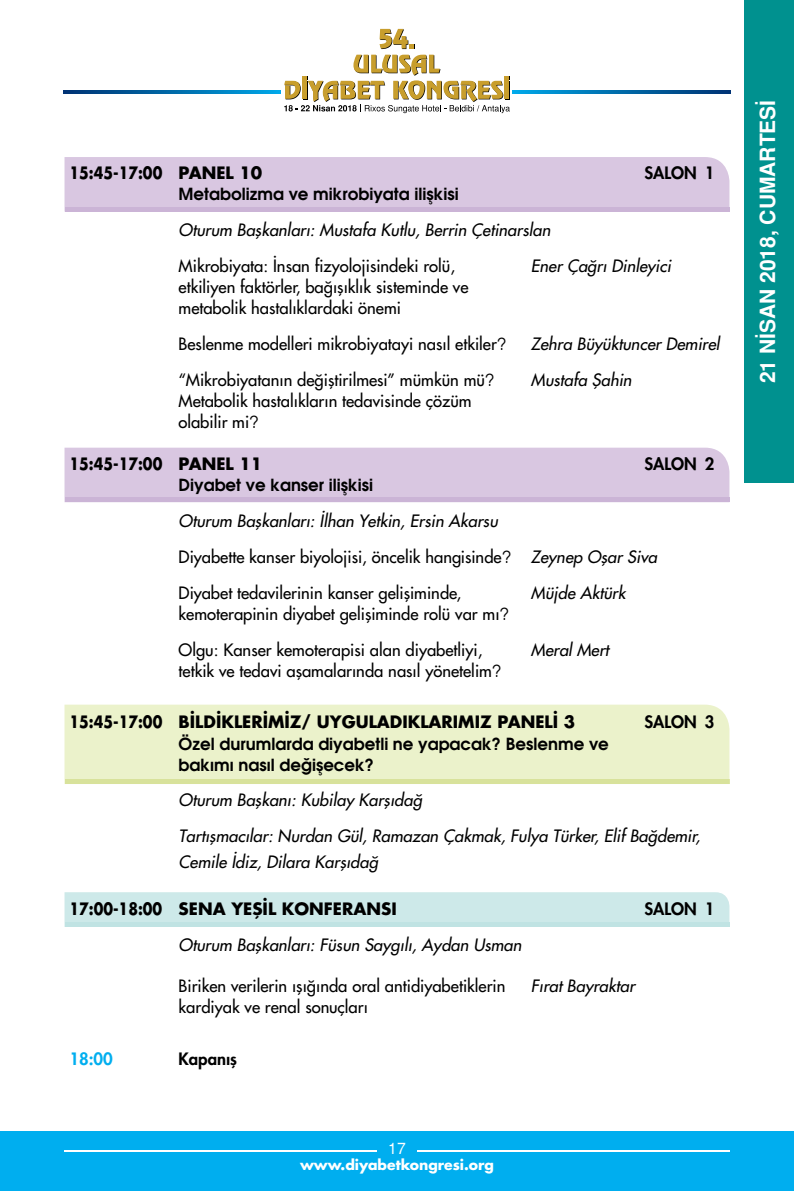
<style>
.page{position:relative;width:794px;height:1191px;background:#fff}
.page>*{position:absolute;margin:0;border:0;box-sizing:border-box;transform-origin:0 0}
.t1{font:700 21px "Helvetica Tr";color:#fff}
.t2{font:16.62px/21px "Futura Normal Tr";color:#000}
.t3{font:16.62px/35.9px "Futura Italic Tr";color:#000}
.t4{font:16.62px/21px "Avant Garde Bold Tr";color:#000}
.t5{font:16.62px "Futura Bold Tr";color:#000;scale:.85 1}
.t6{font:16.62px "Futura Heavy Tr";color:#000}
.t7{font:16.62px "Futura Heavy Tr";color:#00aeef}
.t8{font:16.62px "Futura Bold Tr";color:#000}
.t9{font:15.75px "Helvetica Normal Tr";color:#fff}
.t10{font:14px "Futura Bold Tr";color:#fff}
.s1{font-family:"Avant Garde Tr"}
.s2{font-family:"Futura Italic Tr"}
</style>
<div class="page">
<div style="left:744px;top:0;width:50px;height:483px;background:#00918f"></div>
<div style="left:0;top:1131px;width:794px;height:60px;background:#00aeef"></div>
<hr style="left:64px;top:1149px;width:312px;height:2px;background:#fff">
<hr style="left:417px;top:1149px;width:313px;height:2px;background:#fff">
<svg style="left:64px;top:90px;width:217px;height:3px"></svg>
<svg style="left:512px;top:90px;width:218px;height:3px"></svg>
<svg style="left:379px;top:29px;width:35px;height:20px"></svg>
<svg style="left:284px;top:55px;width:226px;height:58px"></svg>
<div style="left:64px;top:157px;width:665px;height:50px;background:#d9c7e1"></div>
<div style="left:64px;top:207px;width:665px;height:5px;background:#cbb4d6"></div>
<div style="left:64px;top:447px;width:665px;height:50px;background:#d9c7e1"></div>
<div style="left:64px;top:497px;width:665px;height:5px;background:#cbb4d6"></div>
<div style="left:64px;top:892px;width:665px;height:30px;background:#cde9e9"></div>
<div style="left:64px;top:922px;width:665px;height:5px;background:#c0e3e3"></div>
<div style="left:64px;top:704px;width:665px;height:75px;background:#ebf2cb"></div>
<div style="left:64px;top:779px;width:665px;height:5px;background:#d8e29b"></div>
<p class="t5" style="left:69px;top:161px;width:155px">15:45-17:00 Panel</p>
<p class="t8" style="left:239px;top:161px;width:24px">10</p>
<p class="t6" style="left:644px;top:162px;width:72px">SALON 1</p>
<p class="t4" style="left:179px;top:183px;width:281px">Metabolizma ve mikrobiyata ilişkisi</p>
<p class="t3" style="left:179px;top:212px;width:373px">Oturum Başkanları: Mustafa Kutlu, Berrin Çetinarslan</p>
<p class="t2" style="left:179px;top:255px;width:278px">Mikrobiyata: İnsan fizyolojisindeki rolü,</p>
<p class="t3" style="left:531px;top:248px;width:142px">Ener Çağrı Dinleyici</p>
<p class="t2" style="left:179px;top:276px;width:291px">etkiliyen faktörler, bağışıklık sisteminde ve metabolik hastalıklardaki önemi</p>
<p class="t2" style="left:179px;top:333px;width:330px">Beslenme modelleri mikrobiyatayi nasıl etkiler<span class="s1">?</span></p>
<p class="t3" style="left:531px;top:326px;width:190px">Zehra Büyüktuncer Demirel</p>
<p class="t2" style="left:179px;top:369px;width:318px">“Mikrobiyatanın değiştirilmesi” mümkün mü<span class="s1">?</span></p>
<p class="t3" style="left:531px;top:362px;width:102px">Mustafa Şahin</p>
<p class="t2" style="left:179px;top:390px;width:295px">Metabolik hastalıkların tedavisinde çözüm olabilir mi<span class="s1">?</span></p>
<p class="t5" style="left:69px;top:452px;width:155px">15:45-17:00 Panel</p>
<p class="t8" style="left:239px;top:452px;width:24px">11</p>
<p class="t6" style="left:644px;top:453px;width:72px">SALON 2</p>
<p class="t4" style="left:179px;top:474px;width:196px">Diyabet ve kanser ilişkisi</p>
<p class="t3" style="left:179px;top:502px;width:321px">Oturum Başkanları: İlhan Yetkin, Ersin Akarsu</p>
<p class="t2" style="left:179px;top:538px;width:480px;line-height:35.9px">Diyabette kanser biyolojisi, öncelik hangisinde<span class="s1">?</span> <span class="s2">Zeynep Oşar Siva<br></span>Diyabet tedavilerinin kanser gelişiminde,</p>
<p class="t3" style="left:531px;top:574px;width:96px">Müjde Aktürk</p>
<p class="t2" style="left:179px;top:595px;width:332px;line-height:35.9px">kemoterapinin diyabet gelişiminde rolü var mı<span class="s1">?<br></span>Olgu: Kanser kemoterapisi alan diyabetliyi,</p>
<p class="t3" style="left:531px;top:631px;width:79px">Meral Mert</p>
<p class="t2" style="left:179px;top:660px;width:325px">tetkik ve tedavi aşamalarında nasıl yönetelim<span class="s1">?</span></p>
<p class="t5" style="left:69px;top:710px;width:596px">15:45-17:00 BİLDİKLERİMİZ/ UYGULADIKLARIMIZ PANELİ 3</p>
<p class="t6" style="left:644px;top:711px;width:72px">SALON 3</p>
<p class="t4" style="left:179px;top:732px;width:432px">Özel durumlarda diyabetli ne yapacak? Beslenme ve bakımı nasıl değişecek?</p>
<p class="t3" style="left:179px;top:782px;width:523px">Oturum Başkanı: Kubilay Karşıdağ<br>Tartışmacılar: Nurdan Gül, Ramazan Çakmak, Fulya Türker, Elif Bağdemir,</p>
<p class="t3" style="left:179px;top:844px;width:201px">Cemile İdiz, Dilara Karşıdağ</p>
<p class="t5" style="left:69px;top:897px;width:386px">17:00-18:00 SENA YEŞİL KONFERANSI</p>
<p class="t6" style="left:644px;top:898px;width:72px">SALON 1</p>
<p class="t3" style="left:179px;top:927px;width:344px">Oturum Başkanları: Füsun Saygılı, Aydan Usman</p>
<p class="t2" style="left:179px;top:975px;width:328px">Biriken verilerin ışığında oral antidiyabetiklerin</p>
<p class="t3" style="left:531px;top:967px;width:105px">Fırat Bayraktar</p>
<p class="t2" style="left:179px;top:996px;width:191px">kardiyak ve renal sonuçları</p>
<p class="t7" style="left:69px;top:1047px;width:45px">18:00</p>
<p class="t6" style="left:179px;top:1047px;width:60px">Kapanış</p>
<p class="t9" style="left:388px;top:1138px;width:19px">17</p>
<p class="t10" style="left:300px;top:1155px;width:195px">www.diyabetkongresi.org</p>
<p class="t1" style="left:755px;top:383px;width:285px;rotate:-90deg">21 NİSAN 2018, CUMARTESİ</p>
</div>
